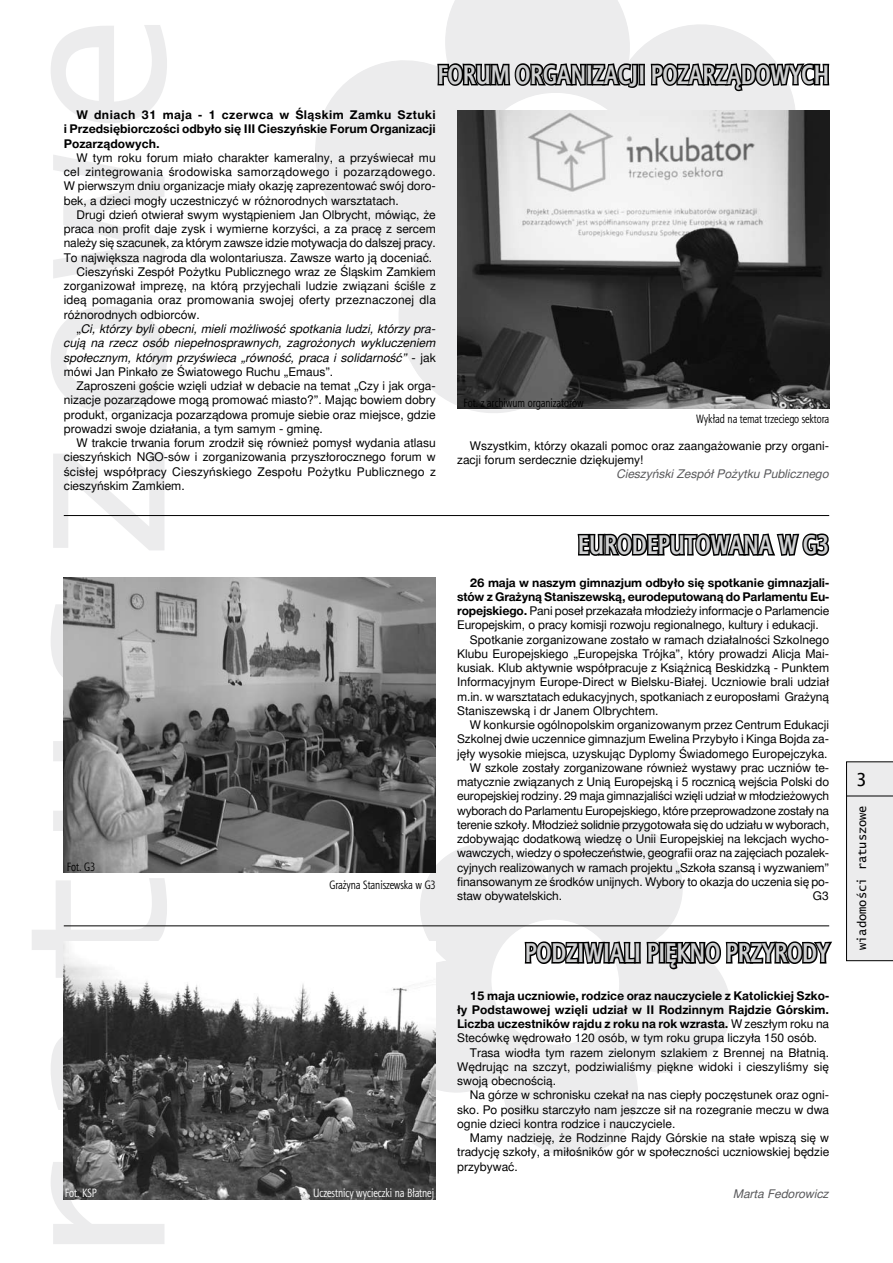
<style>
.page{position:relative;width:893px;height:1263px;background:#fff}
.page>*{position:absolute;margin:0;border:0;box-sizing:border-box;transform-origin:0 0}
.t1{font:700 27px "Aerton Cnd TTEFN";color:#cfd0d1}
.t2{font:12px/14.2px "Switzer TTEFN";color:#000;text-align:justify}
.t3{font:700 12px/14.2px "Switzer TTEFN";letter-spacing:-.005em;color:#000;text-align:justify}
.t4{font:italic 12px "Switzer TTEFN";color:#000}
.t5{font:12px "Aerton Cnd TTEFN";color:#000}
.t6{font:12px "Switzer TTEFN";letter-spacing:-.02em;color:#000}
.t7{font:12px "Switzer TTEFN";letter-spacing:-.025em;color:#000}
.t8{font:italic 12px "Switzer TTEFN";color:#58585a}
.t9{font:12px "Aerton Cnd TTEFN";color:#fff}
.t10{font:12px "Lucida Console";color:#000}
.s1{font-style:normal}
.s2{font-weight:700}
.s3{font-weight:400}
</style>
<div class="page">
<div style="left:846px;top:761px;width:47px;height:200px;background:#ececed"></div>
<hr style="left:847px;top:796px;width:46px;height:1px;background:#000">
<svg style="left:315px;top:0;width:428px;height:413px"></svg>
<svg style="left:378px;top:820px;width:353px;height:336px"></svg>
<svg style="left:436px;top:35px;width:394px;height:115px"></svg>
<img style="left:457px;top:111px;width:372px;height:298px">
<img style="left:64px;top:578px;width:372px;height:294px">
<svg style="left:576px;top:515px;width:254px;height:41px"></svg>
<img style="left:64px;top:941px;width:372px;height:258px">
<svg style="left:505px;top:913px;width:327px;height:78px"></svg>
<hr style="left:64px;top:515px;width:765px;height:1px;background:#000">
<hr style="left:64px;top:925px;width:765px;height:1px;background:#000">
<h1 class="t1" style="left:437px;top:58px;width:393px">FORUM ORGANIZACJI POZARZĄDOWYCH</h1>
<p class="t3" style="left:64px;top:108px;width:374px;text-indent:13px">W dniach 31 maja - 1 czerwca w Śląskim Zamku Sztuki i Przedsiębiorczości odbyło się III Cieszyńskie Forum Organizacji Pozarządowych.</p>
<p class="t2" style="left:64px;top:151px;width:374px;text-indent:13px">W tym roku forum miało charakter kameralny, a przyświecał mu cel zintegrowania środowiska samorządowego i pozarządowego.<br>W pierwszym dniu organizacje miały okazję zaprezentować swój doro&shy;bek, a dzieci mogły uczestniczyć w różnorodnych warsztatach.</p>
<p class="t2" style="left:77px;top:208px;width:361px">Drugi dzień otwierał swym wystąpieniem Jan Olbrycht, mówiąc, że</p>
<p class="t2" style="left:64px;top:222px;width:373px">praca non profit daje zysk i wymierne korzyści, a za pracę z sercem</p>
<p class="t2" style="left:64px;top:236px;width:374px">należy się szacunek, za którym zawsze idzie motywacja do dalszej pracy.</p>
<p class="t2" style="left:64px;top:251px;width:370px">To największa nagroda dla wolontariusza. Zawsze warto ją doceniać.</p>
<p class="t2" style="left:77px;top:265px;width:361px">Cieszyński Zespół Pożytku Publicznego wraz ze Śląskim Zamkiem</p>
<p class="t2" style="left:64px;top:279px;width:374px">zorganizował imprezę, na którą przyjechali ludzie związani ściśle z</p>
<p class="t2" style="left:64px;top:293px;width:374px">ideą pomagania oraz promowania swojej oferty przeznaczonej dla</p>
<p class="t2" style="left:64px;top:308px;width:137px">różnorodnych odbiorców.</p>
<p class="t4" style="left:77px;top:322px;width:361px"><span class="s1">„</span>Ci, którzy byli obecni, mieli możliwość spotkania ludzi, którzy pra-</p>
<p class="t4" style="left:64px;top:336px;width:374px">cują na rzecz osób niepełnosprawnych, zagrożonych wykluczeniem</p>
<p class="t4" style="left:64px;top:350px;width:374px">społecznym, którym przyświeca „równość, praca i solidarność” <span class="s1">- jak</span></p>
<p class="t2" style="left:64px;top:365px;width:271px">mówi Jan Pinkało ze Światowego Ruchu „Emaus”.</p>
<p class="t2" style="left:77px;top:379px;width:361px">Zaproszeni goście wzięli udział w debacie na temat „Czy i jak orga-</p>
<p class="t2" style="left:64px;top:393px;width:374px">nizacje pozarządowe mogą promować miasto?”. Mając bowiem dobry</p>
<p class="t2" style="left:64px;top:407px;width:374px">produkt, organizacja pozarządowa promuje siebie oraz miejsce, gdzie</p>
<p class="t2" style="left:64px;top:422px;width:261px">prowadzi swoje działania, a tym samym - gminę.</p>
<p class="t2" style="left:77px;top:436px;width:361px">W trakcie trwania forum zrodził się również pomysł wydania atlasu</p>
<p class="t2" style="left:64px;top:450px;width:374px">cieszyńskich NGO-sów i zorganizowania przyszłorocznego forum w</p>
<p class="t2" style="left:64px;top:464px;width:374px">ścisłej współpracy Cieszyńskiego Zespołu Pożytku Publicznego z</p>
<p class="t2" style="left:64px;top:479px;width:122px">cieszyńskim Zamkiem.</p>
<p class="t5" style="left:67px;top:860px;width:30px">Fot. G3</p>
<p class="t5" style="left:330px;top:878px;width:108px">Grażyna Staniszewska w G3</p>
<p class="t9" style="left:65px;top:1186px;width:33px">Fot. KSP</p>
<p class="t9" style="left:313px;top:1186px;width:122px">Uczestnicy wycieczki na Błatnej</p>
<p class="t5" style="left:463px;top:396px;width:122px">Fot. z archiwum organizatorów</p>
<p class="t5" style="left:696px;top:412px;width:135px">Wykład na temat trzeciego sektora</p>
<p class="t2" style="left:457px;top:439px;width:374px;text-indent:13px">Wszystkim, którzy okazali pomoc oraz zaangażowanie przy organi&shy;zacji forum serdecznie dziękujemy!</p>
<p class="t8" style="left:617px;top:467px;width:214px">Cieszyński Zespół Pożytku Publicznego</p>
<h1 class="t1" style="left:578px;top:528px;width:253px">EURODEPUTOWANA W G3</h1>
<p class="t3" style="left:470px;top:575px;width:361px">26 maja w naszym gimnazjum odbyło się spotkanie gimnazjali-</p>
<p class="t3" style="left:457px;top:590px;width:374px">stów z Grażyną Staniszewską, eurodeputowaną do Parlamentu Eu-</p>
<p class="t2" style="left:457px;top:604px;width:374px"><span class="s2">ropejskiego.</span> Pani poseł przekazała młodzieży informacje o Parlamencie</p>
<p class="t2" style="left:457px;top:618px;width:363px">Europejskim, o pracy komisji rozwoju regionalnego, kultury i edukacji.</p>
<p class="t2" style="left:470px;top:632px;width:361px">Spotkanie zorganizowane zostało w ramach działalności Szkolnego</p>
<p class="t2" style="left:457px;top:647px;width:374px">Klubu Europejskiego „Europejska Trójka”, który prowadzi Alicja Mai-</p>
<p class="t2" style="left:457px;top:661px;width:374px">kusiak. Klub aktywnie współpracuje z Książnicą Beskidzką - Punktem</p>
<p class="t2" style="left:457px;top:675px;width:374px">Informacyjnym Europe-Direct w Bielsku-Białej. Uczniowie brali udział</p>
<p class="t2" style="left:457px;top:689px;width:373px">m.in. w warsztatach edukacyjnych, spotkaniach z europosłami Grażyną</p>
<p class="t2" style="left:457px;top:704px;width:203px">Staniszewską i dr Janem Olbrychtem.</p>
<p class="t2" style="left:470px;top:718px;width:361px">W konkursie ogólnopolskim organizowanym przez Centrum Edukacji</p>
<p class="t2" style="left:457px;top:732px;width:374px">Szkolnej dwie uczennice gimnazjum Ewelina Przybyło i Kinga Bojda za-</p>
<p class="t2" style="left:457px;top:746px;width:372px">jęły wysokie miejsca, uzyskując Dyplomy Świadomego Europejczyka.</p>
<p class="t2" style="left:470px;top:761px;width:361px">W szkole zostały zorganizowane również wystawy prac uczniów te-</p>
<p class="t2" style="left:457px;top:775px;width:374px">matycznie związanych z Unią Europejską i 5 rocznicą wejścia Polski do</p>
<p class="t2" style="left:457px;top:789px;width:374px">europejskiej rodziny. 29 maja gimnazjaliści wzięli udział w młodzieżowych</p>
<p class="t7" style="left:457px;top:803px;width:374px">wyborach do Parlamentu Europejskiego, które przeprowadzone zostały na</p>
<p class="t6" style="left:457px;top:818px;width:374px">terenie szkoły. Młodzież solidnie przygotowała się do udziału w wyborach,</p>
<p class="t2" style="left:457px;top:832px;width:374px">zdobywając dodatkową wiedzę o Unii Europejskiej na lekcjach wycho-</p>
<p class="t2" style="left:457px;top:846px;width:374px">wawczych, wiedzy o społeczeństwie, geografii oraz na zajęciach pozalek-</p>
<p class="t2" style="left:457px;top:860px;width:374px">cyjnych realizowanych w ramach projektu „Szkoła szansą i wyzwaniem”</p>
<p class="t2" style="left:457px;top:875px;width:374px">finansowanym ze środków unijnych. Wybory to okazja do uczenia się po-</p>
<p class="t2" style="left:457px;top:889px;width:107px">staw obywatelskich.</p>
<p class="t2" style="left:813px;top:889px;width:17px">G3</p>
<h1 class="t1" style="left:525px;top:936px;width:306px">PODZIWIALI PIĘKNO PRZYRODY</h1>
<p class="t3" style="left:470px;top:988px;width:361px">15 maja uczniowie, rodzice oraz nauczyciele z Katolickiej Szko-</p>
<p class="t3" style="left:457px;top:1003px;width:374px">ły Podstawowej wzięli udział w II Rodzinnym Rajdzie Górskim.</p>
<p class="t3" style="left:457px;top:1017px;width:374px">Liczba uczestników rajdu z roku na rok wzrasta. <span class="s3">W zeszłym roku na</span></p>
<p class="t2" style="left:457px;top:1031px;width:362px">Stecówkę wędrowało 120 osób, w tym roku grupa liczyła 150 osób.</p>
<p class="t2" style="left:470px;top:1045px;width:361px">Trasa wiodła tym razem zielonym szlakiem z Brennej na Błatnią.</p>
<p class="t2" style="left:457px;top:1060px;width:374px">Wędrując na szczyt, podziwialiśmy piękne widoki i cieszyliśmy się</p>
<p class="t2" style="left:457px;top:1074px;width:100px">swoją obecnością.</p>
<p class="t2" style="left:470px;top:1088px;width:361px">Na górze w schronisku czekał na nas ciepły poczęstunek oraz ogni-</p>
<p class="t2" style="left:457px;top:1102px;width:374px">sko. Po posiłku starczyło nam jeszcze sił na rozegranie meczu w dwa</p>
<p class="t2" style="left:457px;top:1117px;width:220px">ognie dzieci kontra rodzice i nauczyciele.</p>
<p class="t2" style="left:470px;top:1131px;width:361px">Mamy nadzieję, że Rodzinne Rajdy Górskie na stałe wpiszą się w</p>
<p class="t2" style="left:457px;top:1145px;width:374px">tradycję szkoły, a miłośników gór w społeczności uczniowskiej będzie</p>
<p class="t2" style="left:457px;top:1159px;width:62px">przybywać.</p>
<p class="t8" style="left:733px;top:1187px;width:97px">Marta Fedorowicz</p>
<p class="t10" style="left:857px;top:950px;width:146px;rotate:-90deg">wiadomości ratuszowe</p>
</div>
